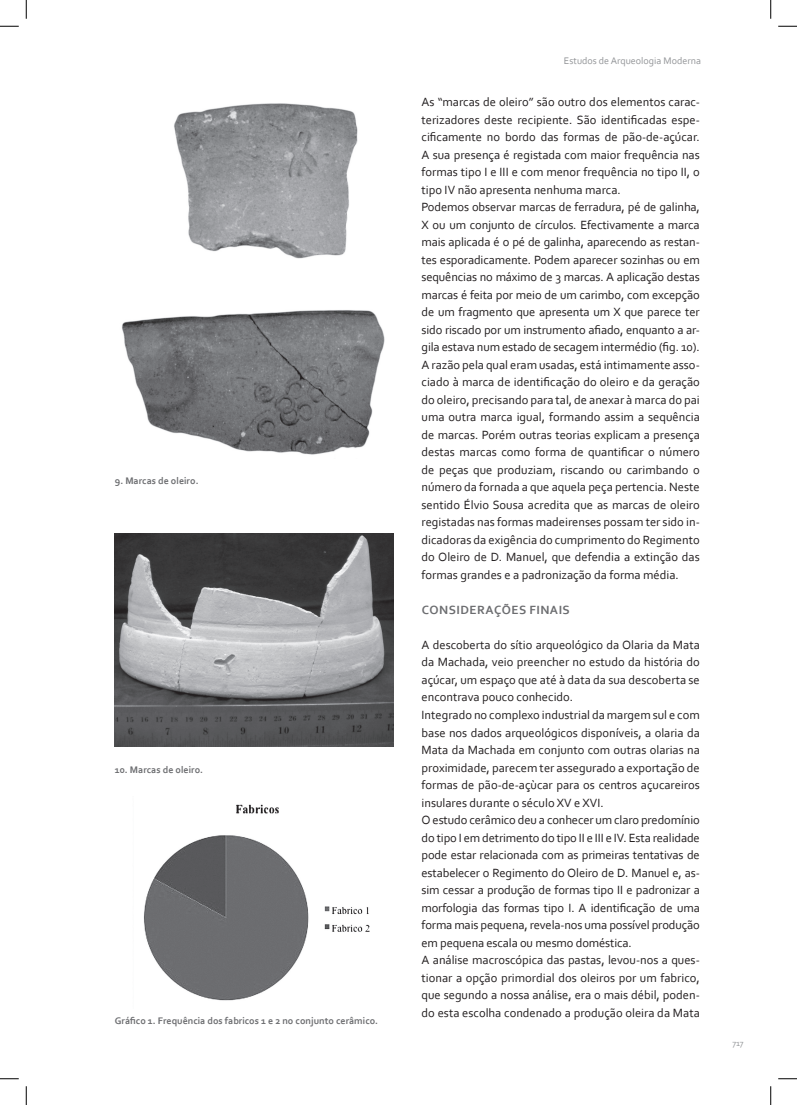
<style>
.page{position:relative;width:797px;height:1105px;background:#fff}
.page>*{position:absolute;margin:0;border:0;box-sizing:border-box;transform-origin:0 0}
.t1{font:12.5px/17.5px "Corbel";color:#231f20;text-align:justify}
.List_Paragraph{font:700 12.5px "Corbel";letter-spacing:.04em;color:#6c6d70}
.t2{font:700 10px "Corbel";color:#6c6d70}
.t3{font:10px "Corbel";color:#939598}
.t4{font:8.75px "Corbel";color:#939598}
</style>
<div class="page">
<img style="left:122px;top:103px;width:263px;height:352px">
<img style="left:115px;top:534px;width:278px;height:212px">
<img style="left:144px;top:804px;width:226px;height:197px">
<svg style="left:0;top:25px;width:19px;height:2px"></svg>
<svg style="left:778px;top:25px;width:19px;height:2px"></svg>
<svg style="left:0;top:1078px;width:19px;height:1px"></svg>
<svg style="left:778px;top:1078px;width:19px;height:1px"></svg>
<svg style="left:25px;top:0;width:2px;height:19px"></svg>
<svg style="left:25px;top:1086px;width:2px;height:19px"></svg>
<svg style="left:770px;top:0;width:1px;height:19px"></svg>
<svg style="left:770px;top:1086px;width:1px;height:19px"></svg>
<p class="t2" style="left:115px;top:474px;width:85px">9. Marcas de oleiro.</p>
<p class="t2" style="left:115px;top:763px;width:90px">10. Marcas de oleiro.</p>
<p class="t2" style="left:115px;top:1014px;width:265px">Gráfico 1. Frequência dos fabricos 1 e 2 no conjunto cerâmico.</p>
<p class="t3" style="left:564px;top:54px;width:138px">Estudos de Arqueologia Moderna</p>
<p class="t1" style="left:421px;top:93px;width:280px">As “marcas de oleiro” são outro dos elementos carac&shy;terizadores deste recipiente. São identificadas espe&shy;cificamente no bordo das formas de pão-de-açúcar.<br>A sua presença é registada com maior frequência nas formas tipo I e III e com menor frequência no tipo II, o tipo IV não apresenta nenhuma marca.</p>
<p class="t1" style="left:421px;top:198px;width:280px">Podemos observar marcas de ferradura, pé de galinha, X ou um conjunto de círculos. Efectivamente a marca mais aplicada é o pé de galinha, aparecendo as restan&shy;tes esporadicamente. Podem aparecer sozinhas ou em sequências no máximo de 3 marcas. A aplicação destas marcas é feita por meio de um carimbo, com excepção de um fragmento que apresenta um X que parece ter sido riscado por um instrumento afiado, enquanto a ar&shy;gila estava num estado de secagem intermédio (fig. 10).</p>
<p class="t1" style="left:421px;top:356px;width:280px">A razão pela qual eram usadas, está intimamente asso&shy;ciado à marca de identificação do oleiro e da geração do oleiro, precisando para tal, de anexar à marca do pai uma outra marca igual, formando assim a sequência de marcas. Porém outras teorias explicam a presença destas marcas como forma de quantificar o número de peças que produziam, riscando ou carimbando o número da fornada a que aquela peça pertencia. Neste sentido Élvio Sousa acredita que as marcas de oleiro registadas nas formas madeirenses possam ter sido in&shy;dicadoras da exigência do cumprimento do Regimento do Oleiro de D. Manuel, que defendia a extinção das formas grandes e a padronização da forma média.</p>
<p class="List_Paragraph" style="left:422px;top:602px;width:149px">CONSIDERAÇÕES FINAIS</p>
<p class="t1" style="left:421px;top:636px;width:280px">A descoberta do sítio arqueológico da Olaria da Mata da Machada, veio preencher no estudo da história do açúcar, um espaço que até à data da sua descoberta se encontrava pouco conhecido.</p>
<p class="t1" style="left:421px;top:706px;width:280px">Integrado no complexo industrial da margem sul e com base nos dados arqueológicos disponíveis, a olaria da Mata da Machada em conjunto com outras olarias na proximidade, parecem ter assegurado a exportação de formas de pão-de-açùcar para os centros açucareiros insulares durante o século XV e XVI.</p>
<p class="t1" style="left:421px;top:811px;width:280px">O estudo cerâmico deu a conhecer um claro predomínio do tipo I em detrimento do tipo II e III e IV. Esta realidade pode estar relacionada com as primeiras tentativas de estabelecer o Regimento do Oleiro de D. Manuel e, as&shy;sim cessar a produção de formas tipo II e padronizar a morfologia das formas tipo I. A identificação de uma forma mais pequena, revela-nos uma possível produção em pequena escala ou mesmo doméstica.</p>
<p class="t1" style="left:421px;top:951px;width:280px">A análise macroscópica das pastas, levou-nos a ques&shy;tionar a opção primordial dos oleiros por um fabrico, que segundo a nossa análise, era o mais débil, poden&shy;do esta escolha condenado a produção oleira da Mata</p>
<p class="t4" style="left:732px;top:1037px;width:13px">717</p>
</div>
